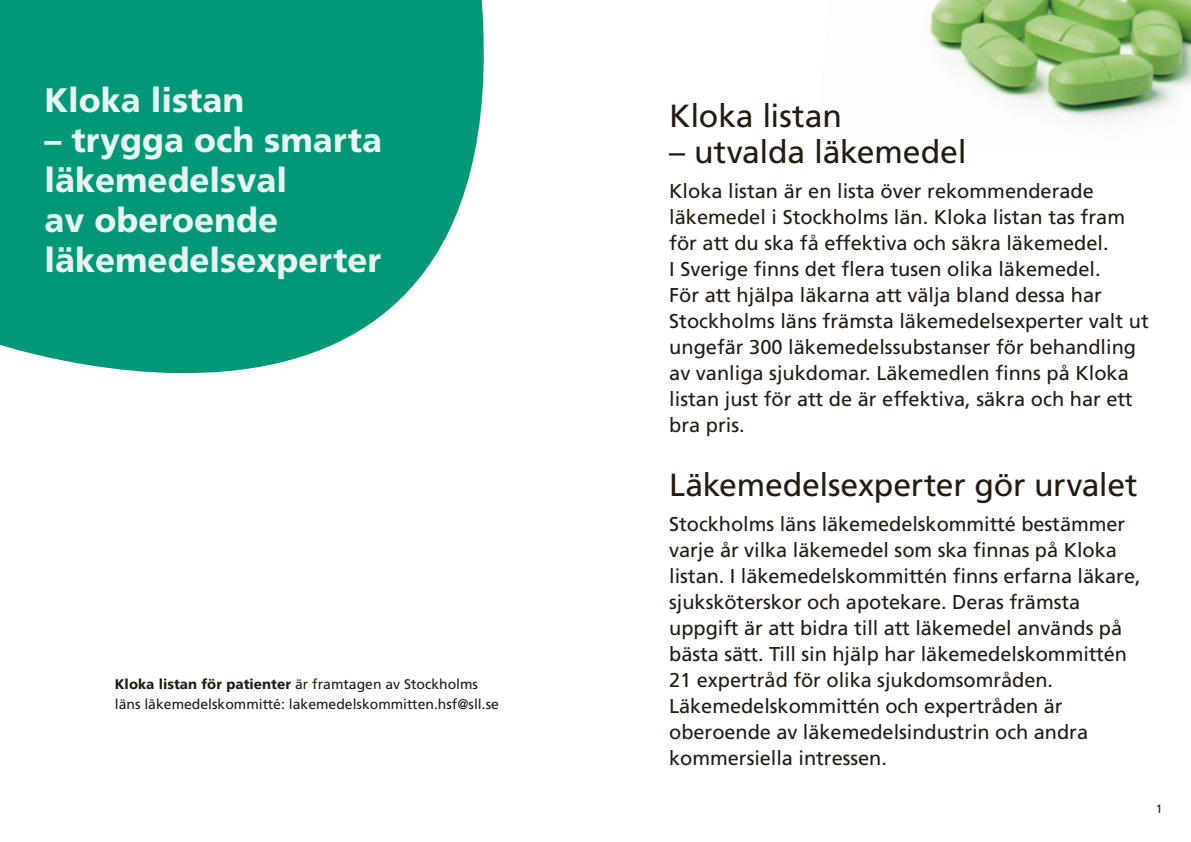
<style>
.page{position:relative;width:1191px;height:842px;background:#fff}
.page>*{position:absolute;margin:0;border:0;box-sizing:border-box;transform-origin:0 0}
.t1{font:34px/40px "Frutiger SLL Heavy";color:#e6f5f1}
.t2{font:32px "Frutiger SLL Regular";letter-spacing:-.01em;color:#241b11}
.t3{font:20px/26px "Frutiger SLL Regular";letter-spacing:-.005em;color:#241b11}
.t4{font:14px "Frutiger SLL Regular";color:#241b11}
.t5{font:14px "Frutiger SLL Heavy";color:#241b11}
.t6{font:12px "Frutiger SLL Regular";color:#241b11}
.s1{font-family:"Frutiger SLL Regular"}
</style>
<div class="page">
<img style="left:930px;top:0;width:261px;height:119px">
<svg style="left:0;top:0;width:484px;height:374px;fill:#009877"></svg>
<h1 class="t1" style="left:44px;top:80px;width:202px">Kloka listan</h1>
<h1 class="t1" style="left:44px;top:120px;width:339px">– trygga och smarta läkemedelsval<br>av oberoende läkemedelsexperter</h1>
<p class="t5" style="left:115px;top:675px;width:365px">Kloka listan för patienter <span class="s1">är framtagen av Stockholms</span></p>
<p class="t4" style="left:115px;top:695px;width:386px">läns läkemedelskommitté: lakemedelskommitten.hsf@sll.se</p>
<h2 class="t2" style="left:669px;top:98px;width:174px">Kloka listan</h2>
<h2 class="t2" style="left:669px;top:134px;width:299px">– utvalda läkemedel</h2>
<p class="t3" style="left:669px;top:178px;width:481px">Kloka listan är en lista över rekommenderade läkemedel i Stockholms län. Kloka listan tas fram för att du ska få effektiva och säkra läkemedel.<br>I Sverige finns det flera tusen olika läkemedel.<br>För att hjälpa läkarna att välja bland dessa har Stockholms läns främsta läkemedelsexperter valt ut ungefär 300 läkemedelssubstanser för behandling av vanliga sjukdomar. Läkemedlen finns på Kloka listan just för att de är effektiva, säkra och har ett bra pris.</p>
<h2 class="t2" style="left:669px;top:466px;width:470px">Läkemedelsexperter gör urvalet</h2>
<p class="t3" style="left:669px;top:511px;width:473px">Stockholms läns läkemedelskommitté bestämmer varje år vilka läkemedel som ska finnas på Kloka listan. I läkemedelskommittén finns erfarna läkare, sjuksköterskor och apotekare. Deras främsta uppgift är att bidra till att läkemedel används på bästa sätt. Till sin hjälp har läkemedelskommittén 21 expertråd för olika sjukdomsområden.<br>Läkemedelskommittén och expertråden är oberoende av läkemedelsindustrin och andra kommersiella intressen.</p>
<p class="t6" style="left:1155px;top:802px;width:8px">1</p>
</div>
